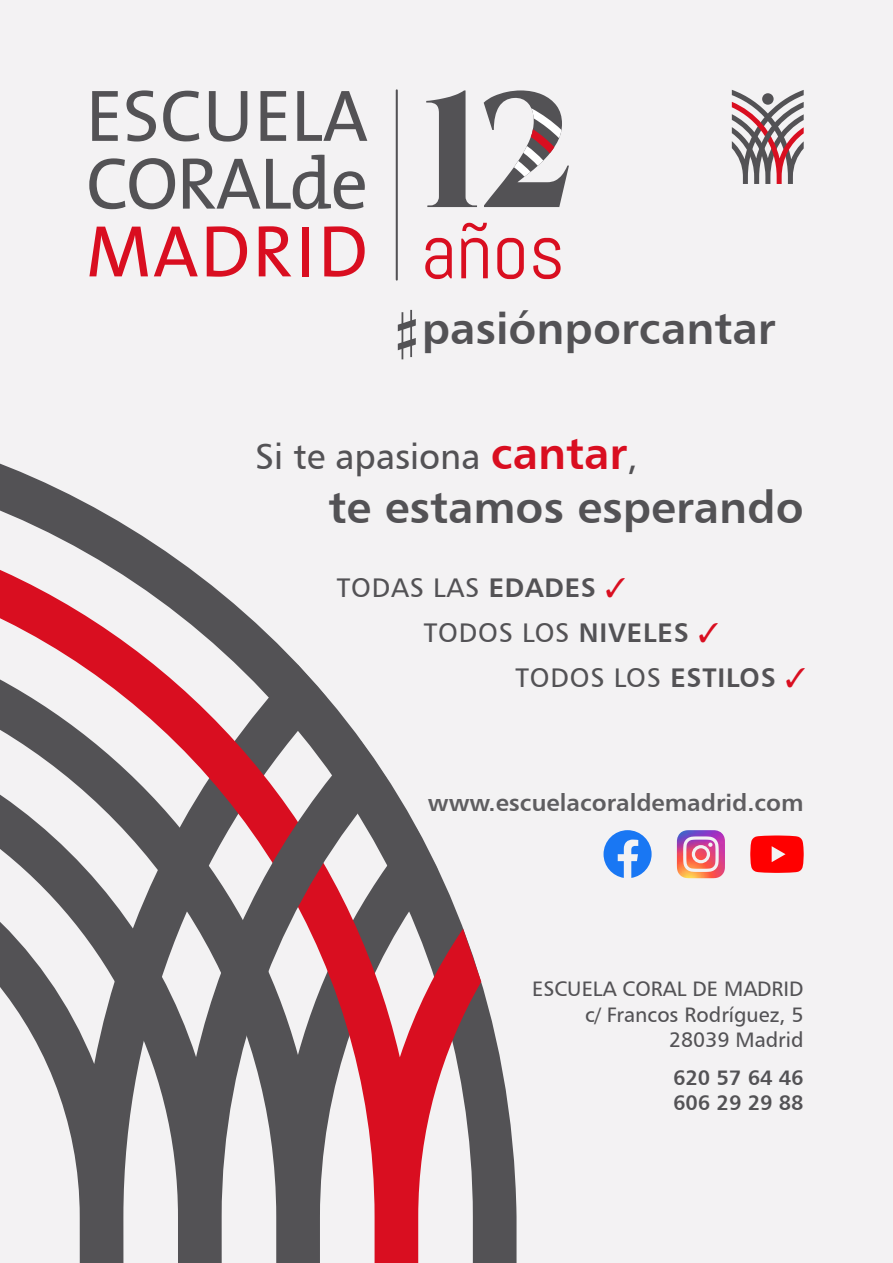
<style>
.page{position:relative;width:893px;height:1263px;background:#f3f2f3}
.page>*{position:absolute;margin:0;border:0;box-sizing:border-box;transform-origin:0 0}
.t1{font:45px "Humanist 777 BT Bold B";color:#535255}
.t2{font:36px "Humanist 777 BT Roman B";color:#535255}
.t3{font:27px "Humanist 777 BT Roman B";letter-spacing:.03em;color:#535255}
.t4{font:24px "Humanist 777 BT Bold B";color:#535255}
.t5{font:21px/25.2px "Humanist 777 BT Roman B";color:#535255;text-align:right}
.t6{font:21px/25.2px "Humanist 777 BT Bold B";color:#535255}
.s1{font-family:"Humanist 777 BT Bold B";font-size:45px;color:#d90e20}
.s2{font-family:"Humanist 777 BT Bold B"}
.s3{color:#d90e20}
</style>
<div class="page">
<svg style="left:425px;top:238px;width:27px;height:41px"></svg>
<svg style="left:461px;top:223px;width:27px;height:55px"></svg>
<svg style="left:497px;top:238px;width:27px;height:41px"></svg>
<svg style="left:533px;top:238px;width:28px;height:41px"></svg>
<svg style="left:426px;top:90px;width:51px;height:117px"></svg>
<svg style="left:484px;top:90px;width:85px;height:117px"></svg>
<hr style="left:396px;top:90px;width:2px;height:190px;background:#535255">
<svg style="left:89px;top:227px;width:59px;height:49px"></svg>
<svg style="left:154px;top:227px;width:44px;height:49px"></svg>
<svg style="left:207px;top:226px;width:40px;height:51px"></svg>
<svg style="left:259px;top:226px;width:32px;height:50px"></svg>
<div style="left:302px;top:227px;width:7px;height:49px;background:#d90e20"></div>
<svg style="left:324px;top:226px;width:41px;height:51px"></svg>
<svg style="left:89px;top:158px;width:86px;height:51px"></svg>
<svg style="left:183px;top:158px;width:77px;height:51px"></svg>
<svg style="left:266px;top:155px;width:99px;height:54px"></svg>
<svg style="left:92px;top:91px;width:26px;height:50px"></svg>
<svg style="left:126px;top:90px;width:30px;height:52px"></svg>
<svg style="left:163px;top:91px;width:36px;height:50px"></svg>
<svg style="left:209px;top:91px;width:38px;height:51px"></svg>
<svg style="left:260px;top:91px;width:26px;height:50px"></svg>
<svg style="left:297px;top:91px;width:70px;height:50px"></svg>
<svg style="left:0;top:463px;width:516px;height:800px"></svg>
<svg style="left:0;top:562px;width:481px;height:701px"></svg>
<svg style="left:0;top:741px;width:387px;height:522px"></svg>
<div style="left:426px;top:793px;width:378px;height:18px;background:#f3f2f3"></div>
<svg style="left:398px;top:310px;width:18px;height:49px"></svg>
<svg style="left:732px;top:90px;width:72px;height:94px"></svg>
<svg style="left:603px;top:830px;width:49px;height:48px"></svg>
<img style="left:677px;top:830px;width:48px;height:48px">
<svg style="left:750px;top:835px;width:54px;height:38px;background:#fd2121"></svg>
<p class="t1" style="left:422px;top:300px;width:355px">pasiónporcantar</p>
<p class="t2" style="left:255px;top:434px;width:384px">Si te apasiona <span class="s1">cantar</span>,</p>
<p class="t1" style="left:328px;top:479px;width:477px">te estamos esperando</p>
<p class="t3" style="left:337px;top:570px;width:291px">TODAS LAS <span class="s2">EDADES</span> <span class="s3">✓</span></p>
<p class="t3" style="left:424px;top:615px;width:296px">TODOS LOS <span class="s2">NIVELES</span> <span class="s3">✓</span></p>
<p class="t3" style="left:515px;top:661px;width:292px">TODOS LOS <span class="s2">ESTILOS</span> <span class="s3">✓</span></p>
<p class="t4" style="left:428px;top:787px;width:377px">www.escuelacoraldemadrid.com</p>
<p class="t5" style="left:532px;top:976px;width:273px">ESCUELA CORAL DE MADRID c/ Francos Rodríguez, 5<br>28039 Madrid</p>
<p class="t6" style="left:673px;top:1064px;width:132px">620 57 64 46<br>606 29 29 88</p>
</div>
